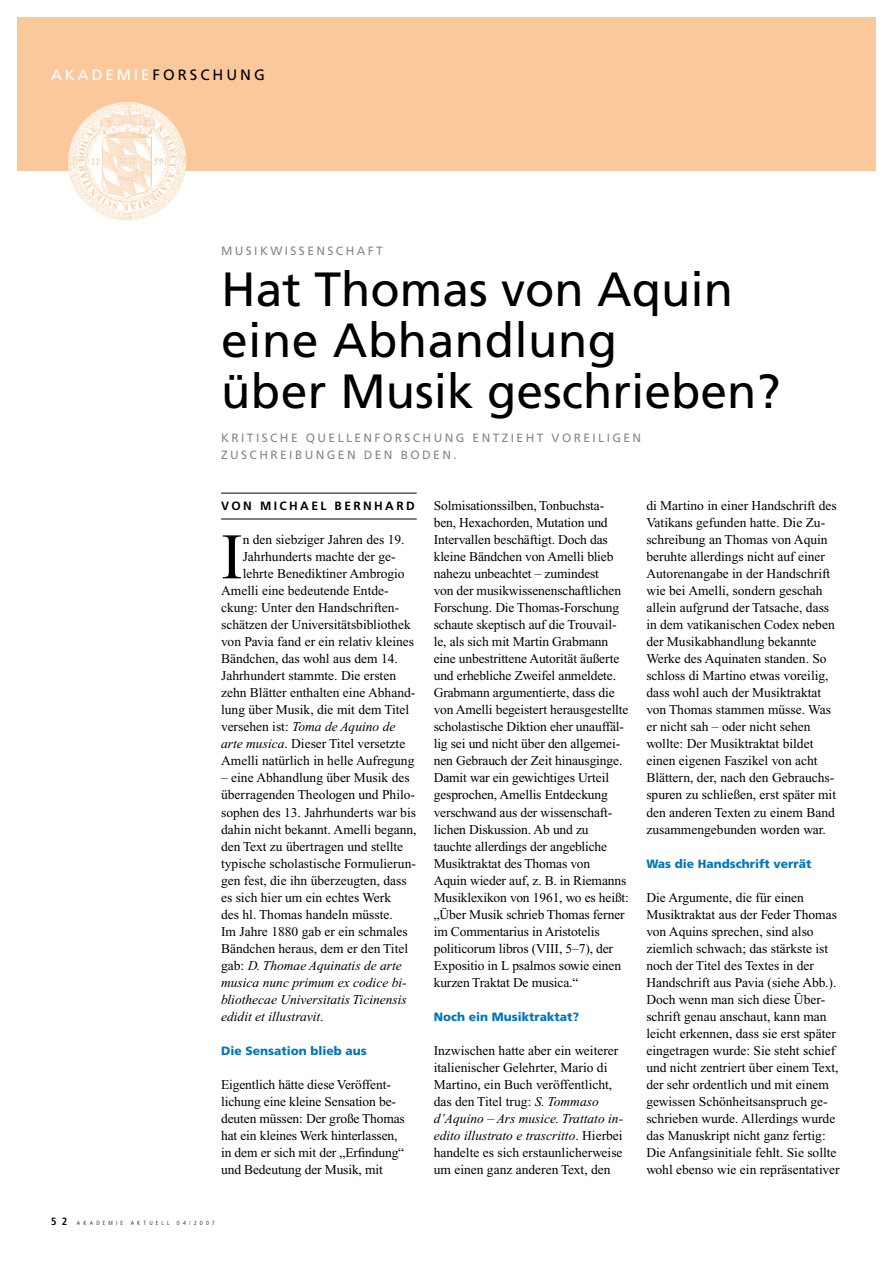
<style>
.page{position:relative;width:893px;height:1263px;background:#fff}
.page>*{position:absolute;margin:0;border:0;box-sizing:border-box;transform-origin:0 0}
.t1{font:64.95px "Times New Roman";color:#000}
.t2{font:48px/51px "Frutiger";color:#000}
.t3{font:15px "Frutiger";letter-spacing:.2em;color:#000}
.t4{font:13.5px/17px "Times New Roman";color:#000}
.t5{font:italic 13.5px "Times New Roman";color:#000}
.t6{font:12px/17px "Frutiger";letter-spacing:.2em;color:#878889}
.t7{font:900 12px "Frutiger";color:#07b}
.t8{font:700 12px "Frutiger";letter-spacing:.2em;color:#000}
.t9{font:700 condensed 10.5px "Frutiger";color:#000}
.t10{font:300 condensed 6px "Frutiger";letter-spacing:.53em;color:#000}
.s1{color:#fff}
.s2{font-style:normal}
.s3{font-style:italic}
</style>
<div class="page">
<div style="left:17px;top:17px;width:859px;height:153px;background:#fac89b"></div>
<img style="left:68px;top:102px;width:118px;height:118px;border-radius:50%">
<hr style="left:221px;top:493px;width:196px;height:1px;background:#000">
<hr style="left:221px;top:519px;width:196px;height:1px;background:#000">
<p class="t3" style="left:51px;top:66px;width:215px"><span class="s1">AKADEMIE</span>FORSCHUNG</p>
<p class="t6" style="left:221px;top:242px;width:163px">MUSIK WI SSE NSCHAF T</p>
<h2 class="t2" style="left:221px;top:264px;width:561px">HAT THOMAS VON AQUIN<br>EINE ABHANDLUNG<br>ÜBER MUSIK GESCHRIEBEN?</h2>
<p class="t6" style="left:221px;top:429px;width:422px">KRI TI SCHE QUE LLE NF ORSCHUNG E NTZIE HT VOREI LI GE N<br>ZUSCHREI BUNGE N DE N B ODE N.</p>
<p class="t8" style="left:221px;top:499px;width:195px">VON MICHAEL BERNHARD</p>
<h1 class="t1" style="left:221px;top:521px;width:23px">I</h1>
<p class="t4" style="left:243px;top:531px;width:163px">n den siebziger Jahren des 19.</p>
<p class="t4" style="left:243px;top:548px;width:154px">Jahrhunderts machte der ge-</p>
<p class="t4" style="left:243px;top:565px;width:163px">lehrte Benediktiner Ambrogio</p>
<p class="t4" style="left:221px;top:582px;width:169px">Amelli eine bedeutende Entde-</p>
<p class="t4" style="left:221px;top:599px;width:180px">ckung: Unter den Handschriften-</p>
<p class="t4" style="left:221px;top:616px;width:191px">schätzen der Universitätsbibliothek</p>
<p class="t4" style="left:221px;top:633px;width:195px">von Pavia fand er ein relativ kleines</p>
<p class="t4" style="left:221px;top:650px;width:178px">Bändchen, das wohl aus dem 14.</p>
<p class="t4" style="left:221px;top:667px;width:176px">Jahrhundert stammte. Die ersten</p>
<p class="t4" style="left:221px;top:684px;width:196px">zehn Blätter enthalten eine Abhand-</p>
<p class="t4" style="left:221px;top:701px;width:190px">lung über Musik, die mit dem Titel</p>
<p class="t5" style="left:221px;top:720px;width:176px"><span class="s2">versehen ist:</span> Toma de Aquino de</p>
<p class="t4" style="left:221px;top:735px;width:186px"><span class="s3">arte musica</span>. Dieser Titel versetzte</p>
<p class="t4" style="left:221px;top:752px;width:195px">Amelli natürlich in helle Aufregung</p>
<p class="t4" style="left:221px;top:769px;width:197px">– eine Abhandlung über Musik des überragenden Theologen und Philo&shy;sophen des 13. Jahrhunderts war bis dahin nicht bekannt. Amelli begann, den Text zu übertragen und stellte typische scholastische Formulierun&shy;gen fest, die ihn überzeugten, dass es sich hier um ein echtes Werk<br>des hl. Thomas handeln müsste.<br>Im Jahre 1880 gab er ein schmales Bändchen heraus, dem er den Titel gab: <span class="s3">D. Thomae Aquinatis de arte musica nunc primum ex codice bi&shy;bliothecae Universitatis Ticinensis edidit et illustravit</span>.</p>
<p class="t7" style="left:221px;top:1043px;width:147px">Die Sensation blieb aus</p>
<p class="t4" style="left:221px;top:1076px;width:185px">Eigentlich hätte diese Veröffent&shy;lichung eine kleine Sensation be&shy;deuten müssen: Der große Thomas hat ein kleines Werk hinterlassen, in dem er sich mit der „Erfindung“ und Bedeutung der Musik, mit</p>
<p class="t9" style="left:51px;top:1215px;width:18px">5 2</p>
<p class="t10" style="left:77px;top:1219px;width:139px">AKADEMIE AKTUELL 04/2007</p>
<p class="t4" style="left:434px;top:497px;width:197px">Solmisationssilben, Tonbuchsta&shy;ben, Hexachorden, Mutation und Intervallen beschäftigt. Doch das kleine Bändchen von Amelli blieb nahezu unbeachtet – zumindest<br>von der musikwissenenschaftlichen Forschung. Die Thomas-Forschung schaute skeptisch auf die Trouvail&shy;le, als sich mit Martin Grabmann eine unbestrittene Autorität äußerte und erhebliche Zweifel anmeldete.<br>Grabmann argumentierte, dass die von Amelli begeistert herausgestellte scholastische Diktion eher unauffäl&shy;lig sei und nicht über den allgemei&shy;nen Gebrauch der Zeit hinausginge.<br>Damit war ein gewichtiges Urteil gesprochen, Amellis Entdeckung verschwand aus der wissenschaft&shy;lichen Diskussion. Ab und zu tauchte allerdings der angebliche Musiktraktat des Thomas von<br>Aquin wieder auf, z. B. in Riemanns Musiklexikon von 1961, wo es heißt: „Über Musik schrieb Thomas ferner im Commentarius in Aristotelis politicorum libros (VIII, 5–7), der Expositio in L psalmos sowie einen kurzen Traktat De musica.“</p>
<p class="t7" style="left:434px;top:1009px;width:147px">Noch ein Musiktraktat?</p>
<p class="t4" style="left:434px;top:1042px;width:191px">Inzwischen hatte aber ein weiterer italienischer Gelehrter, Mario di Martino, ein Buch veröffentlicht, das den Titel trug: <span class="s3">S. Tommaso d’Aquino – Ars musice. Trattato in&shy;edito illustrato e trascritto</span>. Hierbei handelte es sich erstaunlicherweise um einen ganz anderen Text, den</p>
<p class="t4" style="left:646px;top:497px;width:192px">di Martino in einer Handschrift des<br>Vatikans gefunden hatte. Die Zu&shy;schreibung an Thomas von Aquin beruhte allerdings nicht auf einer<br>Autorenangabe in der Handschrift wie bei Amelli, sondern geschah allein aufgrund der Tatsache, dass in dem vatikanischen Codex neben der Musikabhandlung bekannte<br>Werke des Aquinaten standen. So schloss di Martino etwas voreilig, dass wohl auch der Musiktraktat von Thomas stammen müsse. Was er nicht sah – oder nicht sehen wollte: Der Musiktraktat bildet einen eigenen Faszikel von acht<br>Blättern, der, nach den Gebrauchs&shy;spuren zu schließen, erst später mit den anderen Texten zu einem Band zusammengebunden worden war.</p>
<p class="t7" style="left:646px;top:856px;width:167px">Was die Handschrift verrät</p>
<p class="t4" style="left:646px;top:888px;width:195px">Die Argumente, die für einen Musiktraktat aus der Feder Thomas von Aquins sprechen, sind also ziemlich schwach; das stärkste ist noch der Titel des Textes in der Handschrift aus Pavia (siehe Abb.).<br>Doch wenn man sich diese Über&shy;schrift genau anschaut, kann man leicht erkennen, dass sie erst später eingetragen wurde: Sie steht schief und nicht zentriert über einem Text, der sehr ordentlich und mit einem gewissen Schönheitsanspruch ge&shy;schrieben wurde. Allerdings wurde das Manuskript nicht ganz fertig:<br>Die Anfangsinitiale fehlt. Sie sollte wohl ebenso wie ein repräsentativer</p>
</div>
